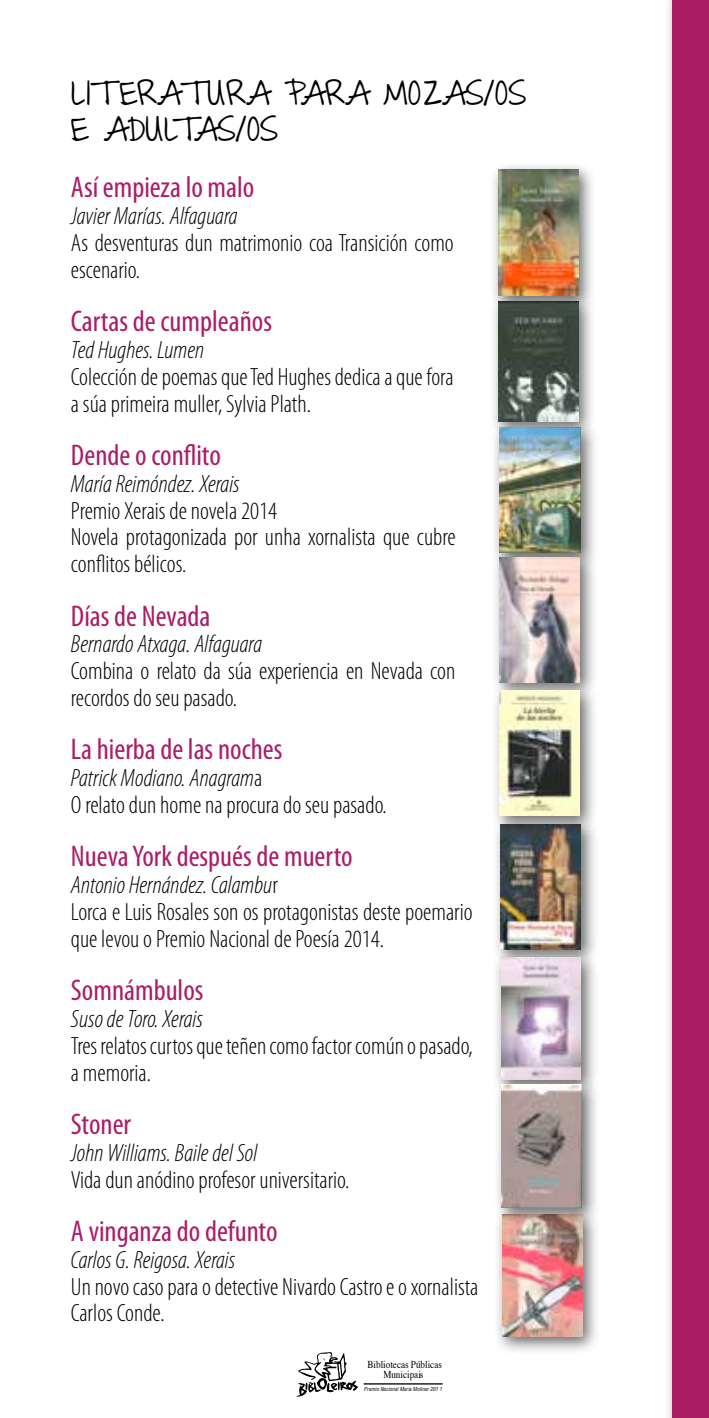
<style>
.page{position:relative;width:709px;height:1418px;background:#fff}
.page>*{position:absolute;margin:0;border:0;box-sizing:border-box;transform-origin:0 0}
.t1{font:condensed 30px "Myriad Pro";color:#aa1d67}
.t2{font:30px/36px "The Great Escape";color:#000}
.t3{font:300 condensed 25px/26.8px "Myriad Pro";color:#000}
.t4{font:italic 300 condensed 25px "Myriad Pro";color:#000}
.t5{font:10.5px/10px "Times";color:#000;text-align:center;scale:.86 1}
.t6{font:italic condensed 5.25px "Helvetica";color:#000}
.s1{font-style:italic}
</style>
<div class="page">
<hr style="left:364px;top:1383px;width:78px;height:1px;background:#000">
<svg style="left:297px;top:1352px;width:61px;height:44px"></svg>
<div style="left:663px;top:0;width:46px;height:1417px;background:#000;opacity:.6"></div>
<div style="left:672px;top:0;width:37px;height:1417px;background:#aa1d67"></div>
<div style="left:489px;top:161px;width:108px;height:153px;background:#000;opacity:.6"></div>
<img style="left:498px;top:170px;width:80px;height:122px">
<div style="left:489px;top:292px;width:108px;height:148px;background:#000;opacity:.6"></div>
<img style="left:498px;top:301px;width:80px;height:117px">
<div style="left:490px;top:418px;width:109px;height:153px;background:#000;opacity:.6"></div>
<img style="left:499px;top:427px;width:81px;height:121px">
<div style="left:491px;top:548px;width:107px;height:153px;background:#000;opacity:.6"></div>
<img style="left:500px;top:557px;width:80px;height:124px">
<div style="left:492px;top:815px;width:107px;height:153px;background:#000;opacity:.6"></div>
<img style="left:500px;top:833px;width:80px;height:116px">
<div style="left:492px;top:949px;width:107px;height:149px;background:#000;opacity:.6"></div>
<img style="left:501px;top:958px;width:80px;height:117px">
<div style="left:493px;top:1205px;width:108px;height:150px;background:#000;opacity:.6"></div>
<img style="left:502px;top:1225px;width:80px;height:111px">
<div style="left:491px;top:681px;width:107px;height:152px;background:#000;opacity:.6"></div>
<img style="left:500px;top:690px;width:80px;height:125px">
<div style="left:493px;top:1075px;width:107px;height:150px;background:#000;opacity:.6"></div>
<img style="left:501px;top:1084px;width:80px;height:123px">
<p class="t2" style="left:71px;top:76px;width:456px">LIT ERAT URA PARA MOZAS/OS<br>E ADULTAS/OS</p>
<p class="t1" style="left:71px;top:169px;width:185px">Así empieza lo malo</p>
<p class="t4" style="left:71px;top:201px;width:168px">Javier Marías. Alfaguara</p>
<p class="t3" style="left:71px;top:229px;width:384px">As desventuras dun matrimonio coa Transición como escenario.</p>
<p class="t1" style="left:71px;top:303px;width:203px">Cartas de cumpleaños</p>
<p class="t4" style="left:71px;top:335px;width:135px">Ted Hughes. Lumen</p>
<p class="t3" style="left:71px;top:363px;width:384px">Colección de poemas que Ted Hughes dedica a que fora a súa primeira muller, Sylvia Plath.</p>
<p class="t1" style="left:71px;top:437px;width:151px">Dende o conflito</p>
<p class="t4" style="left:71px;top:469px;width:170px">María Reimóndez. Xerais</p>
<p class="t3" style="left:71px;top:497px;width:386px">Premio Xerais de novela 2014<br>Novela protagonizada por unha xornalista que cubre conflitos bélicos.</p>
<p class="t1" style="left:71px;top:597px;width:141px">Días de Nevada</p>
<p class="t4" style="left:71px;top:629px;width:193px">Bernardo Atxaga. Alfaguara</p>
<p class="t3" style="left:71px;top:657px;width:386px">Combina o relato da súa experiencia en Nevada con recordos do seu pasado.</p>
<p class="t1" style="left:71px;top:731px;width:213px">La hierba de las noches</p>
<p class="t3" style="left:71px;top:764px;width:317px"><span class="s1">Patrick Modiano. Anagram</span>a<br>O relato dun home na procura do seu pasado.</p>
<p class="t1" style="left:71px;top:838px;width:283px">Nueva York después de muerto</p>
<p class="t3" style="left:71px;top:871px;width:403px"><span class="s1">Antonio Hernández. Calambu</span>r<br>Lorca e Luis Rosales son os protagonistas deste poemario que levou o Premio Nacional de Poesía 2014.</p>
<p class="t1" style="left:71px;top:972px;width:134px">Somnámbulos</p>
<p class="t4" style="left:71px;top:1004px;width:134px">Suso de Toro. Xerais</p>
<p class="t3" style="left:71px;top:1032px;width:403px">Tres relatos curtos que teñen como factor común o pasado, a memoria.</p>
<p class="t1" style="left:71px;top:1106px;width:62px">Stoner</p>
<p class="t4" style="left:71px;top:1137px;width:188px">John Williams. Baile del Sol</p>
<p class="t3" style="left:71px;top:1165px;width:280px">Vida dun anódino profesor universitario.</p>
<p class="t1" style="left:71px;top:1213px;width:208px">A vinganza do defunto</p>
<p class="t4" style="left:71px;top:1244px;width:166px">Carlos G. Reigosa. Xerais</p>
<p class="t3" style="left:71px;top:1272px;width:409px">Un novo caso para o detective Nivardo Castro e o xornalista<br>Carlos Conde.</p>
<p class="t5" style="left:367px;top:1358px;width:88px">Bibliotecas Públicas<br>Municipais</p>
<p class="t6" style="left:364px;top:1385px;width:80px">Premio Nacional María Moliner 201 1</p>
</div>
